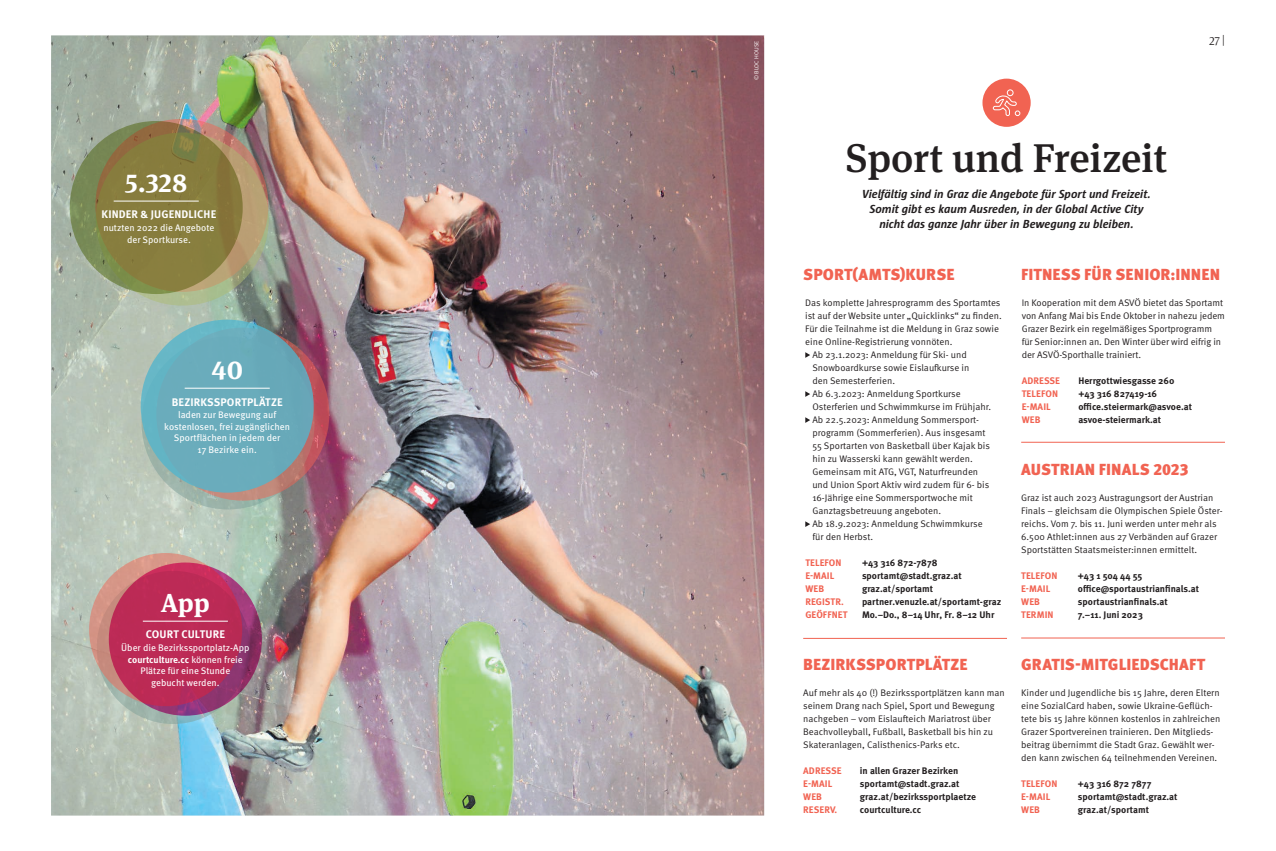
<style>
.page{position:relative;width:1276px;height:851px;background:#fff}
.page>*{position:absolute;margin:0;border:0;box-sizing:border-box;transform-origin:0 0}
.Überschrift_40_44{font:500 40px "Meta Serif Pro";color:#231f20}
.Zahlenelement{font:700 26px "Meta Serif Pro";color:#fff}
.TITEL_Infoboxen{font:900 16px "Meta Pro";letter-spacing:.005em;color:#f16352}
.Subheadline_12_15_pt{font:italic 700 12px/15px "Sun";letter-spacing:-.005em;color:#231f20;text-align:center}
.t1{font:300 12px "Meta Serif Pro";color:#231f20}
.Zahlenelement__Titel{font:700 11px "Meta Pro";letter-spacing:.01em;color:#fff}
.Infobox__Fließtext_M{font:9.5px/13px "Meta Pro Norm";color:#231f20}
.Infobox__Fließtext_M-2{font:700 9.5px "Meta Pro";color:#231f20}
.Zahlenelement__Fließ{font:9.5px/11.5px "Meta Pro";color:#fff;text-align:center}
.Infobox__Fließtext_M-3{font:700 9.5px "Meta Pro";letter-spacing:.01em;color:#f16352}
.t2{font:5.8px "Meta Pro Norm";letter-spacing:.01em;color:#fff}
.s1{font-weight:700}
</style>
<div class="page">
<img style="left:51px;top:35px;width:713px;height:780px">
<svg style="left:95px;top:119px;width:173px;height:173px"></svg>
<svg style="left:96px;top:132px;width:173px;height:173px;background:#b3a57a"></svg>
<svg style="left:97px;top:570px;width:153px;height:153px"></svg>
<svg style="left:142px;top:336px;width:172px;height:173px;background:#9cb2a8"></svg>
<svg style="left:156px;top:327px;width:173px;height:173px;background:#bb6867"></svg>
<div style="left:141px;top:319px;width:173px;height:173px;background:#6aacbc;border-radius:50%"></div>
<svg style="left:805px;top:352px;width:5px;height:6px"></svg>
<svg style="left:805px;top:391px;width:5px;height:6px"></svg>
<svg style="left:805px;top:417px;width:5px;height:6px"></svg>
<svg style="left:805px;top:521px;width:5px;height:6px"></svg>
<hr style="left:803px;top:637px;width:204px;height:1px;background:#f16352">
<hr style="left:1021px;top:637px;width:204px;height:1px;background:#f16352">
<hr style="left:1021px;top:441px;width:204px;height:1px;background:#f16352">
<div style="left:982px;top:79px;width:48px;height:48px;background:#f16352;border-radius:50%"></div>
<svg style="left:992px;top:89px;width:29px;height:27px"></svg>
<svg style="left:89px;top:553px;width:153px;height:153px;background:#d09184"></svg>
<svg style="left:70px;top:121px;width:173px;height:173px;background:#847e42"></svg>
<hr style="left:114px;top:200px;width:85px;height:1px;background:#fff">
<svg style="left:109px;top:562px;width:153px;height:153px;background:#b42d5b"></svg>
<hr style="left:185px;top:387px;width:85px;height:1px;background:#fff">
<hr style="left:143px;top:620px;width:85px;height:1px;background:#fff">
<p class="Zahlenelement" style="left:125px;top:162px;width:64px">5.328</p>
<p class="Zahlenelement__Titel" style="left:102px;top:206px;width:116px">KINDER &amp; JUGENDLICHE</p>
<p class="Zahlenelement__Fließ" style="left:103px;top:221px;width:112px">nutzten 2022 die Angebote der Sportkurse.</p>
<p class="Zahlenelement" style="left:211px;top:349px;width:33px">40</p>
<p class="Zahlenelement__Titel" style="left:172px;top:393px;width:112px">BEZIRKSSPORTPLÄTZE</p>
<p class="Zahlenelement__Fließ" style="left:164px;top:408px;width:127px">laden zur Bewegung auf kostenlosen, frei zugänglichen<br>Sportflächen in jedem der<br>17 Bezirke ein.</p>
<p class="Zahlenelement" style="left:161px;top:582px;width:50px">App</p>
<p class="Zahlenelement__Titel" style="left:146px;top:626px;width:81px">COURT CULTURE</p>
<p class="Zahlenelement__Fließ" style="left:121px;top:641px;width:130px">Über die Bezirkssportplatz-App <span class="s1">courtculture.cc</span> können freie<br>Plätze für eine Stunde<br>gebucht werden.</p>
<p class="t2" style="left:752px;top:80px;width:41px;rotate:-90deg">© BLOC HOUSE</p>
<p class="Überschrift_40_44" style="left:846px;top:127px;width:323px">Sport und Freizeit</p>
<p class="Subheadline_12_15_pt" style="left:862px;top:186px;width:290px">Vielfältig sind in Graz die Angebote für Sport und Freizeit.<br>Somit gibt es kaum Ausreden, in der Global Active City nicht das ganze Jahr über in Bewegung zu bleiben.</p>
<p class="t1" style="left:1209px;top:32px;width:17px">27|</p>
<p class="TITEL_Infoboxen" style="left:803px;top:261px;width:153px">SPORT(AMTS)KURSE</p>
<p class="Infobox__Fließtext_M" style="left:805px;top:295px;width:198px">Das komplette Jahresprogramm des Sportamtes ist auf der Website unter „Quicklinks“ zu finden.<br>Für die Teilnahme ist die Meldung in Graz sowie eine Online-Registrierung vonnöten.</p>
<p class="Infobox__Fließtext_M" style="left:812px;top:347px;width:159px">Ab 23.1.2023: Anmeldung für Ski- und<br>Snowboardkurse sowie Eislaufkurse in den Semesterferien.</p>
<p class="Infobox__Fließtext_M" style="left:812px;top:386px;width:180px">Ab 6.3.2023: Anmeldung Sportkurse<br>Osterferien und Schwimmkurse im Frühjahr.</p>
<p class="Infobox__Fließtext_M" style="left:812px;top:412px;width:179px">Ab 22.5.2023: Anmeldung Sommersport&shy;programm (Sommerferien). Aus insgesamt 55 Sportarten von Basketball über Kajak bis hin zu Wasserski kann gewählt werden.<br>Gemeinsam mit ATG, VGT, Naturfreunden und Union Sport Aktiv wird zudem für 6- bis 16-Jährige eine Sommersportwoche mit Ganztagsbetreuung angeboten.</p>
<p class="Infobox__Fließtext_M" style="left:812px;top:516px;width:172px">Ab 18.9.2023: Anmeldung Schwimmkurse für den Herbst.</p>
<p class="Infobox__Fließtext_M-3" style="left:805px;top:555px;width:38px">TELEFON</p>
<p class="Infobox__Fließtext_M-2" style="left:862px;top:555px;width:77px">+43 316 872-7878</p>
<p class="Infobox__Fließtext_M-3" style="left:805px;top:568px;width:31px">E-MAIL</p>
<p class="Infobox__Fließtext_M-2" style="left:862px;top:568px;width:101px">sportamt@stadt.graz.at</p>
<p class="Infobox__Fließtext_M-3" style="left:805px;top:581px;width:20px">WEB</p>
<p class="Infobox__Fließtext_M-2" style="left:862px;top:581px;width:73px">graz.at/sportamt</p>
<p class="Infobox__Fließtext_M-3" style="left:805px;top:594px;width:40px">REGISTR.</p>
<p class="Infobox__Fließtext_M-2" style="left:862px;top:594px;width:141px">partner.venuzle.at/sportamt-graz</p>
<p class="Infobox__Fließtext_M-3" style="left:805px;top:607px;width:44px">GEÖFFNET</p>
<p class="Infobox__Fließtext_M-2" style="left:862px;top:607px;width:134px">Mo.–Do., 8–14 Uhr, Fr. 8–12 Uhr</p>
<p class="TITEL_Infoboxen" style="left:803px;top:651px;width:166px">BEZIRKSSPORTPLÄTZE</p>
<p class="Infobox__Fließtext_M" style="left:803px;top:685px;width:203px">Auf mehr als 40 (!) Bezirkssportplätzen kann man seinem Drang nach Spiel, Sport und Bewegung nachgeben – vom Eislaufteich Mariatrost über Beachvolleyball, Fußball, Basketball bis hin zu Skateranlagen, Calisthenics-Parks etc.</p>
<p class="Infobox__Fließtext_M-3" style="left:803px;top:763px;width:40px">ADRESSE</p>
<p class="Infobox__Fließtext_M-2" style="left:860px;top:763px;width:100px">in allen Grazer Bezirken</p>
<p class="Infobox__Fließtext_M-3" style="left:803px;top:776px;width:31px">E-MAIL</p>
<p class="Infobox__Fließtext_M-2" style="left:860px;top:776px;width:101px">sportamt@stadt.graz.at</p>
<p class="Infobox__Fließtext_M-3" style="left:803px;top:789px;width:20px">WEB</p>
<p class="Infobox__Fließtext_M-2" style="left:860px;top:789px;width:118px">graz.at/bezirkssportplaetze</p>
<p class="Infobox__Fließtext_M-3" style="left:803px;top:802px;width:36px">RESERV.</p>
<p class="Infobox__Fließtext_M-2" style="left:860px;top:802px;width:63px">courtculture.cc</p>
<p class="TITEL_Infoboxen" style="left:1021px;top:261px;width:200px">FITNESS FÜR SENIOR:INNEN</p>
<p class="Infobox__Fließtext_M" style="left:1021px;top:295px;width:205px">In Kooperation mit dem ASVÖ bietet das Sportamt von Anfang Mai bis Ende Oktober in nahezu jedem Grazer Bezirk ein regelmäßiges Sportprogramm für Senior:innen an. Den Winter über wird eifrig in der ASVÖ-Sporthalle trainiert.</p>
<p class="Infobox__Fließtext_M-3" style="left:1021px;top:373px;width:40px">ADRESSE</p>
<p class="Infobox__Fließtext_M-2" style="left:1078px;top:373px;width:98px">Herrgottwiesgasse 260</p>
<p class="Infobox__Fließtext_M-3" style="left:1021px;top:386px;width:38px">TELEFON</p>
<p class="Infobox__Fließtext_M-2" style="left:1078px;top:386px;width:80px">+43 316 827419-16</p>
<p class="Infobox__Fließtext_M-3" style="left:1021px;top:399px;width:31px">E-MAIL</p>
<p class="Infobox__Fließtext_M-2" style="left:1078px;top:399px;width:115px">office.steiermark@asvoe.at</p>
<p class="Infobox__Fließtext_M-3" style="left:1021px;top:412px;width:20px">WEB</p>
<p class="Infobox__Fließtext_M-2" style="left:1078px;top:412px;width:84px">asvoe-steiermark.at</p>
<p class="TITEL_Infoboxen" style="left:1021px;top:456px;width:169px">AUSTRIAN FINALS 2023</p>
<p class="Infobox__Fließtext_M" style="left:1021px;top:490px;width:203px">Graz ist auch 2023 Austragungsort der Austrian Finals – gleichsam die Olympischen Spiele Öster&shy;reichs. Vom 7. bis 11. Juni werden unter mehr als 6.500 Athlet:innen aus 27 Verbänden auf Grazer Sportstätten Staatsmeister:innen ermittelt.</p>
<p class="Infobox__Fließtext_M-3" style="left:1021px;top:568px;width:38px">TELEFON</p>
<p class="Infobox__Fließtext_M-2" style="left:1078px;top:568px;width:66px">+43 1 504 44 55</p>
<p class="Infobox__Fließtext_M-3" style="left:1021px;top:581px;width:31px">E-MAIL</p>
<p class="Infobox__Fließtext_M-2" style="left:1078px;top:581px;width:123px">office@sportaustrianfinals.at</p>
<p class="Infobox__Fließtext_M-3" style="left:1021px;top:594px;width:20px">WEB</p>
<p class="Infobox__Fließtext_M-2" style="left:1078px;top:594px;width:92px">sportaustrianfinals.at</p>
<p class="Infobox__Fließtext_M-3" style="left:1021px;top:607px;width:34px">TERMIN</p>
<p class="Infobox__Fließtext_M-2" style="left:1078px;top:607px;width:66px">7.–11. Juni 2023</p>
<p class="TITEL_Infoboxen" style="left:1021px;top:651px;width:185px">GRATIS-MITGLIEDSCHAFT</p>
<p class="Infobox__Fließtext_M" style="left:1021px;top:685px;width:201px">Kinder und Jugendliche bis 15 Jahre, deren Eltern eine SozialCard haben, sowie Ukraine-Geflüch&shy;tete bis 15 Jahre können kostenlos in zahlreichen Grazer Sportvereinen trainieren. Den Mitglieds&shy;beitrag übernimmt die Stadt Graz. Gewählt wer&shy;den kann zwischen 64 teilnehmenden Vereinen.</p>
<p class="Infobox__Fließtext_M-3" style="left:1021px;top:776px;width:38px">TELEFON</p>
<p class="Infobox__Fließtext_M-2" style="left:1078px;top:776px;width:75px">+43 316 872 7877</p>
<p class="Infobox__Fließtext_M-3" style="left:1021px;top:789px;width:31px">E-MAIL</p>
<p class="Infobox__Fließtext_M-2" style="left:1078px;top:789px;width:101px">sportamt@stadt.graz.at</p>
<p class="Infobox__Fließtext_M-3" style="left:1021px;top:802px;width:20px">WEB</p>
<p class="Infobox__Fließtext_M-2" style="left:1078px;top:802px;width:73px">graz.at/sportamt</p>
</div>
